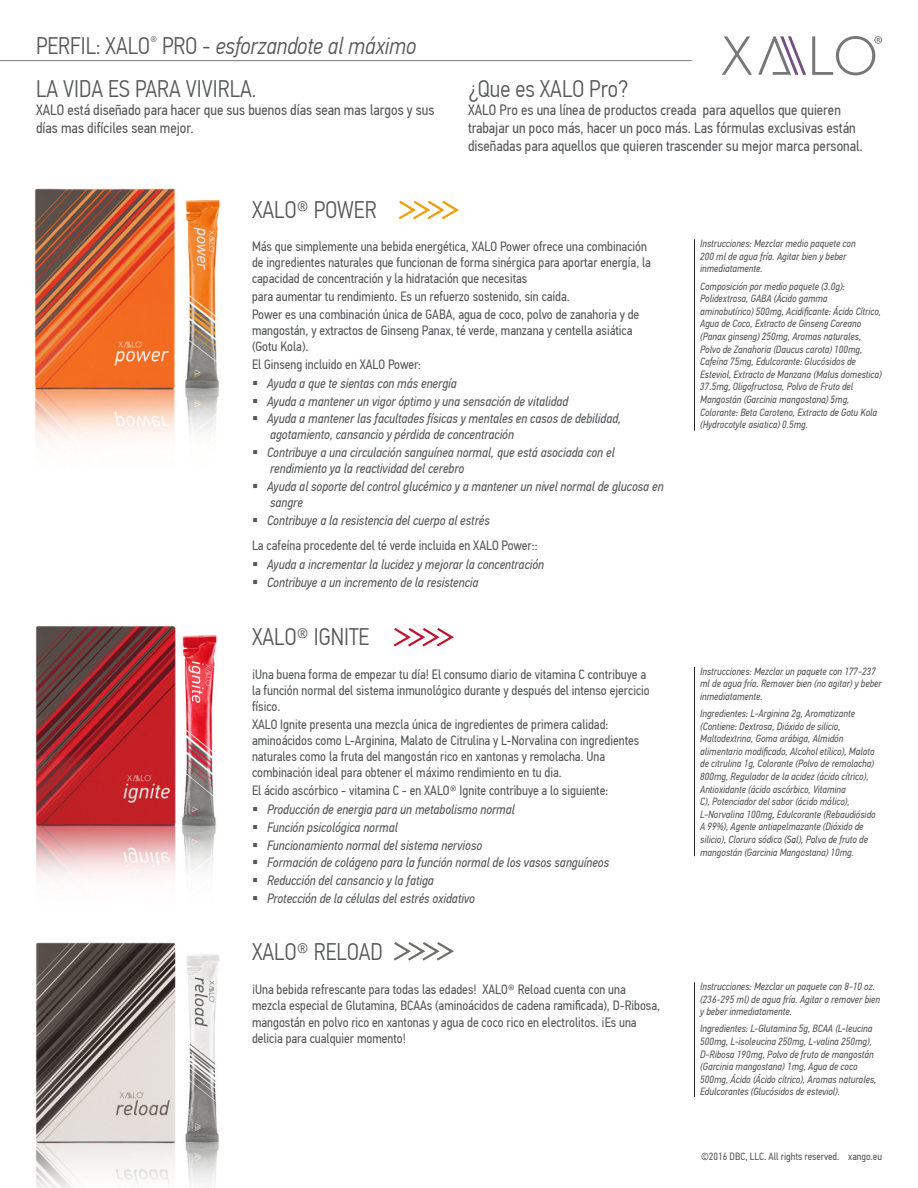
<style>
.page{position:relative;width:918px;height:1188px;background:#fff}
.page>*{position:absolute;margin:0;border:0;box-sizing:border-box;transform-origin:0 0}
.h1_left{font:300 24px "PF Din Text Cond Pro";color:#57585a}
.h1_left-2{font:italic 300 24px "PF Din Text Cond Pro";color:#57585a}
.body_left{font:15px/18px "PF Din Text Cond Pro";color:#57585a}
.t1{font:13.5px/16.2px "PF Din Text Cond Pro";color:#57585a}
.t2{font:italic 13.5px/16.2px "PF Din Text Cond Pro";color:#57585a}
.table_body{font:italic 10.5px/12.6px "PF Din Text Cond Pro";color:#57585a}
.table_body-2{font:10.5px "PF Din Text Cond Pro";color:#57585a}
.s1{font-style:normal}
</style>
<div class="page">
<hr style="left:0;top:60px;width:692px;height:1px;background:#777779">
<svg style="left:812px;top:36px;width:70px;height:39px"></svg>
<svg style="left:722px;top:36px;width:30px;height:39px"></svg>
<svg style="left:758px;top:36px;width:48px;height:39px"></svg>
<svg style="left:399px;top:201px;width:60px;height:18px"></svg>
<svg style="left:394px;top:628px;width:60px;height:19px"></svg>
<svg style="left:394px;top:942px;width:60px;height:19px"></svg>
<img style="left:35px;top:626px;width:182px;height:254px">
<img style="left:35px;top:942px;width:185px;height:246px">
<img style="left:34px;top:188px;width:186px;height:254px">
<hr style="left:694px;top:239px;width:1px;height:191px;background:#231f20">
<hr style="left:694px;top:667px;width:1px;height:189px;background:#231f20">
<hr style="left:694px;top:982px;width:1px;height:115px;background:#231f20">
<p class="h1_left-2" style="left:36px;top:32px;width:382px"><span class="s1">PERFIL: XALO</span><sup>®</sup> <span class="s1">PRO -</span> esforzandote al máximo</p>
<p class="h1_left" style="left:36px;top:75px;width:222px">LA VIDA ES PARA VIVIRLA.</p>
<p class="body_left" style="left:36px;top:100px;width:400px">XALO está diseñado para hacer que sus buenos días sean mas largos y sus días mas difíciles sean mejor.</p>
<p class="h1_left" style="left:468px;top:75px;width:162px">¿Que es XALO Pro?</p>
<p class="body_left" style="left:468px;top:100px;width:396px">XALO Pro es una línea de productos creada para aquellos que quieren trabajar un poco más, hacer un poco más. Las fórmulas exclusivas están diseñadas para aquellos que quieren trascender su mejor marca personal.</p>
<p class="h1_left" style="left:252px;top:196px;width:126px">XALO® POWER</p>
<p class="t1" style="left:252px;top:238px;width:401px">Más que simplemente una bebida energética, XALO Power ofrece una combinación de ingredientes naturales que funcionan de forma sinérgica para aportar energía, la capacidad de concentración y la hidratación que necesitas</p>
<p class="t1" style="left:252px;top:288px;width:319px">para aumentar tu rendimiento. Es un refuerzo sostenido, sin caída.</p>
<p class="t1" style="left:252px;top:306px;width:389px">Power es una combinación única de GABA, agua de coco, polvo de zanahoria y de mangostán, y extractos de Ginseng Panax, té verde, manzana y centella asiática (Gotu Kola).</p>
<p class="t1" style="left:252px;top:356px;width:171px">El Ginseng incluido en XALO Power:</p>
<p class="t2" style="left:267px;top:375px;width:191px">Ayuda a que te sientas con más energía</p>
<p class="t2" style="left:267px;top:393px;width:303px">Ayuda a mantener un vigor óptimo y una sensación de vitalidad</p>
<p class="t2" style="left:267px;top:411px;width:356px">Ayuda a mantener las facultades físicas y mentales en casos de debilidad, agotamiento, cansancio y pérdida de concentración</p>
<p class="t2" style="left:267px;top:445px;width:349px">Contribuye a una circulación sanguínea normal, que está asociada con el rendimiento ya la reactividad del cerebro</p>
<p class="t2" style="left:267px;top:478px;width:398px">Ayuda al soporte del control glucémico y a mantener un nivel normal de glucosa en sangre</p>
<p class="t2" style="left:267px;top:512px;width:224px">Contribuye a la resistencia del cuerpo al estrés</p>
<p class="t1" style="left:252px;top:537px;width:287px">La cafeína procedente del té verde incluida en XALO Power::</p>
<p class="t2" style="left:267px;top:557px;width:279px">Ayuda a incrementar la lucidez y mejorar la concentración</p>
<p class="t2" style="left:267px;top:574px;width:213px">Contribuye a un incremento de la resistencia</p>
<p class="h1_left" style="left:252px;top:623px;width:119px">XALO® IGNITE</p>
<p class="t1" style="left:252px;top:666px;width:399px">¡Una buena forma de empezar tu día! El consumo diario de vitamina C contribuye a la función normal del sistema inmunológico durante y después del intenso ejercicio físico.</p>
<p class="t1" style="left:252px;top:716px;width:389px">XALO Ignite presenta una mezcla única de ingredientes de primera calidad: aminoácidos como L-Arginina, Malato de Citrulina y L-Norvalina con ingredientes naturales como la fruta del mangostán rico en xantonas y remolacha. Una combinación ideal para obtener el máximo rendimiento en tu dia.</p>
<p class="t1" style="left:252px;top:782px;width:358px">El ácido ascórbico - vitamina C - en XALO® Ignite contribuye a lo siguiente:</p>
<p class="t2" style="left:267px;top:802px;width:249px">Producción de energia para un metabolismo normal</p>
<p class="t2" style="left:267px;top:819px;width:132px">Función psicológica normal</p>
<p class="t2" style="left:267px;top:837px;width:217px">Funcionamiento normal del sistema nervioso</p>
<p class="t2" style="left:267px;top:855px;width:344px">Formación de colágeno para la función normal de los vasos sanguíneos</p>
<p class="t2" style="left:267px;top:872px;width:168px">Reducción del cansancio y la fatiga</p>
<p class="t2" style="left:267px;top:890px;width:209px">Protección de la células del estrés oxidativo</p>
<p class="h1_left" style="left:252px;top:938px;width:132px">XALO® RELOAD</p>
<p class="t1" style="left:252px;top:981px;width:410px">¡Una bebida refrescante para todas las edades! XALO® Reload cuenta con una mezcla especial de Glutamina, BCAAs (aminoácidos de cadena ramificada), D-Ribosa, mangostán en polvo rico en xantonas y agua de coco rico en electrolitos. ¡Es una delicia para cualquier momento!</p>
<p class="table_body" style="left:700px;top:237px;width:157px">Instrucciones: Mezclar medio paquete con<br>200 ml de agua fría. Agitar bien y beber inmediatamente.</p>
<p class="table_body" style="left:700px;top:280px;width:183px">Composición por medio paquete (3.0g):<br>Polidextrosa, GABA (Ácido gamma aminobutírico) 500mg, Acidificante: Ácido Cítrico, Agua de Coco, Extracto de Ginseng Coreano (Panax ginseng) 250mg, Aromas naturales, Polvo de Zanahoria (Daucus carota) 100mg, Cafeína 75mg, Edulcorante: Glucósidos de Esteviol, Extracto de Manzana (Malus domestica)<br>37.5mg, Oligofructosa, Polvo de Fruto del Mangostán (Garcinia mangostana) 5mg, Colorante: Beta Caroteno, Extracto de Gotu Kola (Hydrocotyle asiatica) 0.5mg.</p>
<p class="table_body" style="left:700px;top:665px;width:183px">Instrucciones: Mezclar un paquete con 177-237 ml de agua fría. Remover bien (no agitar) y beber inmediatamente.</p>
<p class="table_body" style="left:700px;top:707px;width:177px">Ingredientes: L-Arginina 2g, Aromatizante (Contiene: Dextrosa, Dióxido de silicio, Maltodextrina, Goma arábiga, Almidón alimentario modificado, Alcohol etílico), Malato de citrulina 1g, Colorante (Polvo de remolacha)<br>800mg, Regulador de la acidez (ácido cítrico), Antioxidante (ácido ascórbico, Vitamina<br>C), Potenciador del sabor (ácido málico), L-Norvalina 100mg, Edulcorante (Rebaudiósido A 99%), Agente antiapelmazante (Dióxido de silicio), Cloruro sódico (Sal), Polvo de fruto de mangostán (Garcinia Mangostana) 10mg.</p>
<p class="table_body" style="left:700px;top:980px;width:181px">Instrucciones: Mezclar un paquete con 8-10 oz. (236-295 ml) de agua fría. Agitar o remover bien y beber inmediatamente.</p>
<p class="table_body" style="left:700px;top:1023px;width:178px">Ingredientes: L-Glutamina 5g, BCAA (L-leucina 500mg, L-isoleucina 250mg, L-valina 250mg), D-Ribosa 190mg, Polvo de fruto de mangostán (Garcinia mangostana) 1mg, Agua de coco 500mg, Ácido (Ácido cítrico), Aromas naturales, Edulcorantes (Glucósidos de esteviol).</p>
<p class="table_body-2" style="left:701px;top:1150px;width:182px">©2016 DBC, LLC. All rights reserved. xango.eu</p>
</div>
